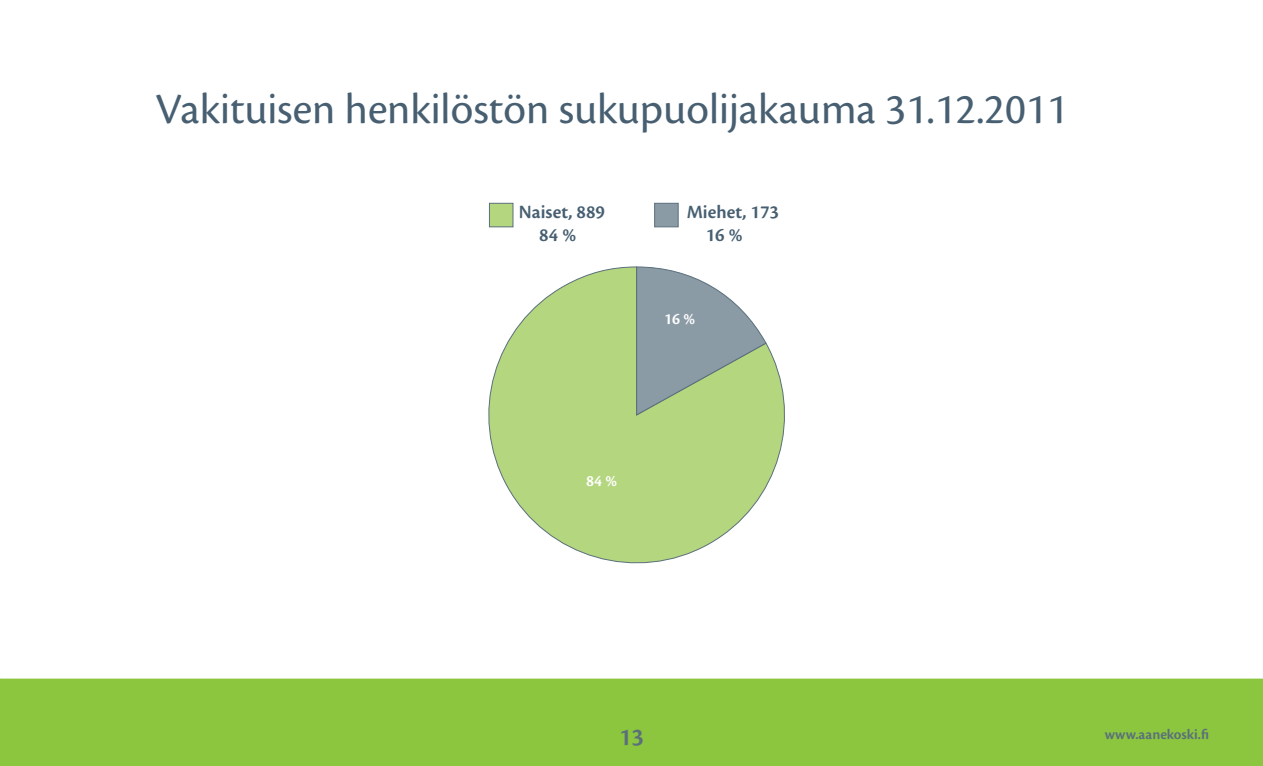
<style>
.page{position:relative;width:1263px;height:766px;background:#fff}
.page>*{position:absolute;margin:0;border:0;box-sizing:border-box;transform-origin:0 0}
.t1{font:45px "Cronos Pro";color:#475f71}
.t2{font:600 25.5px "Cronos Pro";color:#5b6f7b}
.t3{font:600 19.5px "Cronos Pro";color:#475f71}
.t4{font:600 16.5px "Cronos Pro";color:#fff}
.t5{font:600 15px "Cronos Pro";color:#5b6f7b}
</style>
<div class="page">
<svg style="left:488px;top:266px;width:297px;height:298px"></svg>
<svg style="left:636px;top:266px;width:131px;height:150px;background:#a4b7a8"></svg>
<div style="left:489px;top:203px;width:24px;height:24px;background:#b3d67f;border:1px solid #5b6f7b"></div>
<div style="left:654px;top:203px;width:24px;height:24px;background:#8a9ba6;border:1px solid #5b6f7b"></div>
<div style="left:0;top:678px;width:1263px;height:87px;background:#8bc63e"></div>
<p class="t1" style="left:155px;top:83px;width:914px">Vakituisen henkilöstön sukupuolijakauma 31.12.2011</p>
<p class="t3" style="left:519px;top:200px;width:88px">Naiset, 889</p>
<p class="t3" style="left:687px;top:200px;width:94px">Miehet, 173</p>
<p class="t3" style="left:539px;top:224px;width:38px">84 %</p>
<p class="t3" style="left:706px;top:224px;width:38px">16 %</p>
<p class="t4" style="left:664px;top:309px;width:33px">16 %</p>
<p class="t4" style="left:586px;top:471px;width:33px">84 %</p>
<p class="t2" style="left:619px;top:721px;width:26px">13</p>
<p class="t5" style="left:1105px;top:725px;width:106px">www.aanekoski.fi</p>
</div>
